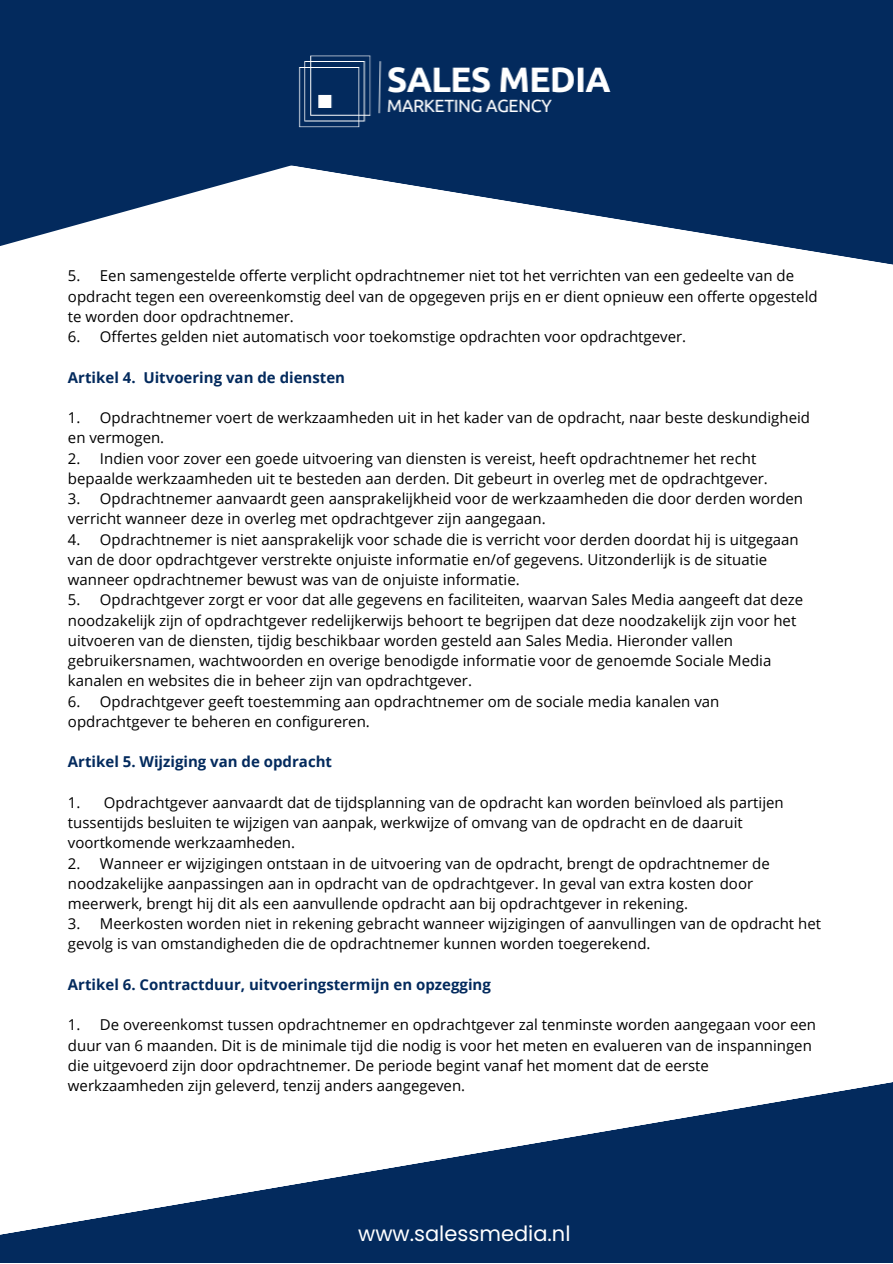
<style>
.page{position:relative;width:893px;height:1264px;background:#fff}
.page>*{position:absolute;margin:0;border:0;box-sizing:border-box;transform-origin:0 0}
.t1{font:21px "Poppins";color:#fff}
.t2{font:15px/20.2px "Open Sans";color:#000}
.t3{font:700 15px "Open Sans";color:#032a5d}
</style>
<div class="page">
<svg style="left:0;top:0;width:892px;height:265px;fill:#032a5d"></svg>
<img style="left:197px;top:19px;width:499px;height:141px">
<svg style="left:0;top:1082px;width:892px;height:180px;fill:#032a5d"></svg>
<p class="t2" style="left:68px;top:265px;width:751px">5. Een samengestelde offerte verplicht opdrachtnemer niet tot het verrichten van een gedeelte van de opdracht tegen een overeenkomstig deel van de opgegeven prijs en er dient opnieuw een offerte opgesteld te worden door opdrachtnemer.</p>
<p class="t2" style="left:68px;top:326px;width:619px">6. Offertes gelden niet automatisch voor toekomstige opdrachten voor opdrachtgever.</p>
<p class="t3" style="left:68px;top:366px;width:278px">Artikel 4. Uitvoering van de diensten</p>
<p class="t2" style="left:68px;top:407px;width:743px">1. Opdrachtnemer voert de werkzaamheden uit in het kader van de opdracht, naar beste deskundigheid en vermogen.</p>
<p class="t2" style="left:68px;top:447px;width:701px">2. Indien voor zover een goede uitvoering van diensten is vereist, heeft opdrachtnemer het recht bepaalde werkzaamheden uit te besteden aan derden. Dit gebeurt in overleg met de opdrachtgever.</p>
<p class="t2" style="left:68px;top:488px;width:736px">3. Opdrachtnemer aanvaardt geen aansprakelijkheid voor de werkzaamheden die door derden worden verricht wanneer deze in overleg met opdrachtgever zijn aangegaan.</p>
<p class="t2" style="left:68px;top:528px;width:732px">4. Opdrachtnemer is niet aansprakelijk voor schade die is verricht voor derden doordat hij is uitgegaan van de door opdrachtgever verstrekte onjuiste informatie en/of gegevens. Uitzonderlijk is de situatie wanneer opdrachtnemer bewust was van de onjuiste informatie.</p>
<p class="t2" style="left:68px;top:589px;width:736px">5. Opdrachtgever zorgt er voor dat alle gegevens en faciliteiten, waarvan Sales Media aangeeft dat deze noodzakelijk zijn of opdrachtgever redelijkerwijs behoort te begrijpen dat deze noodzakelijk zijn voor het uitvoeren van de diensten, tijdig beschikbaar worden gesteld aan Sales Media. Hieronder vallen gebruikersnamen, wachtwoorden en overige benodigde informatie voor de genoemde Sociale Media kanalen en websites die in beheer zijn van opdrachtgever.</p>
<p class="t2" style="left:68px;top:690px;width:653px">6. Opdrachtgever geeft toestemming aan opdrachtnemer om de sociale media kanalen van opdrachtgever te beheren en configureren.</p>
<p class="t3" style="left:68px;top:751px;width:265px">Artikel 5. Wijziging van de opdracht</p>
<p class="t2" style="left:68px;top:791px;width:717px">1. Opdrachtgever aanvaardt dat de tijdsplanning van de opdracht kan worden beïnvloed als partijen tussentijds besluiten te wijzigen van aanpak, werkwijze of omvang van de opdracht en de daaruit voortkomende werkzaamheden.</p>
<p class="t2" style="left:68px;top:852px;width:703px">2. Wanneer er wijzigingen ontstaan in de uitvoering van de opdracht, brengt de opdrachtnemer de noodzakelijke aanpassingen aan in opdracht van de opdrachtgever. In geval van extra kosten door meerwerk, brengt hij dit als een aanvullende opdracht aan bij opdrachtgever in rekening.</p>
<p class="t2" style="left:68px;top:913px;width:754px">3. Meerkosten worden niet in rekening gebracht wanneer wijzigingen of aanvullingen van de opdracht het gevolg is van omstandigheden die de opdrachtnemer kunnen worden toegerekend.</p>
<p class="t3" style="left:68px;top:973px;width:424px">Artikel 6. Contractduur, uitvoeringstermijn en opzegging</p>
<p class="t2" style="left:68px;top:1014px;width:749px">1. De overeenkomst tussen opdrachtnemer en opdrachtgever zal tenminste worden aangegaan voor een duur van 6 maanden. Dit is de minimale tijd die nodig is voor het meten en evalueren van de inspanningen die uitgevoerd zijn door opdrachtnemer. De periode begint vanaf het moment dat de eerste werkzaamheden zijn geleverd, tenzij anders aangegeven.</p>
<h1 class="t1" style="left:358px;top:1219px;width:214px">www.salessmedia.nl</h1>
</div>
